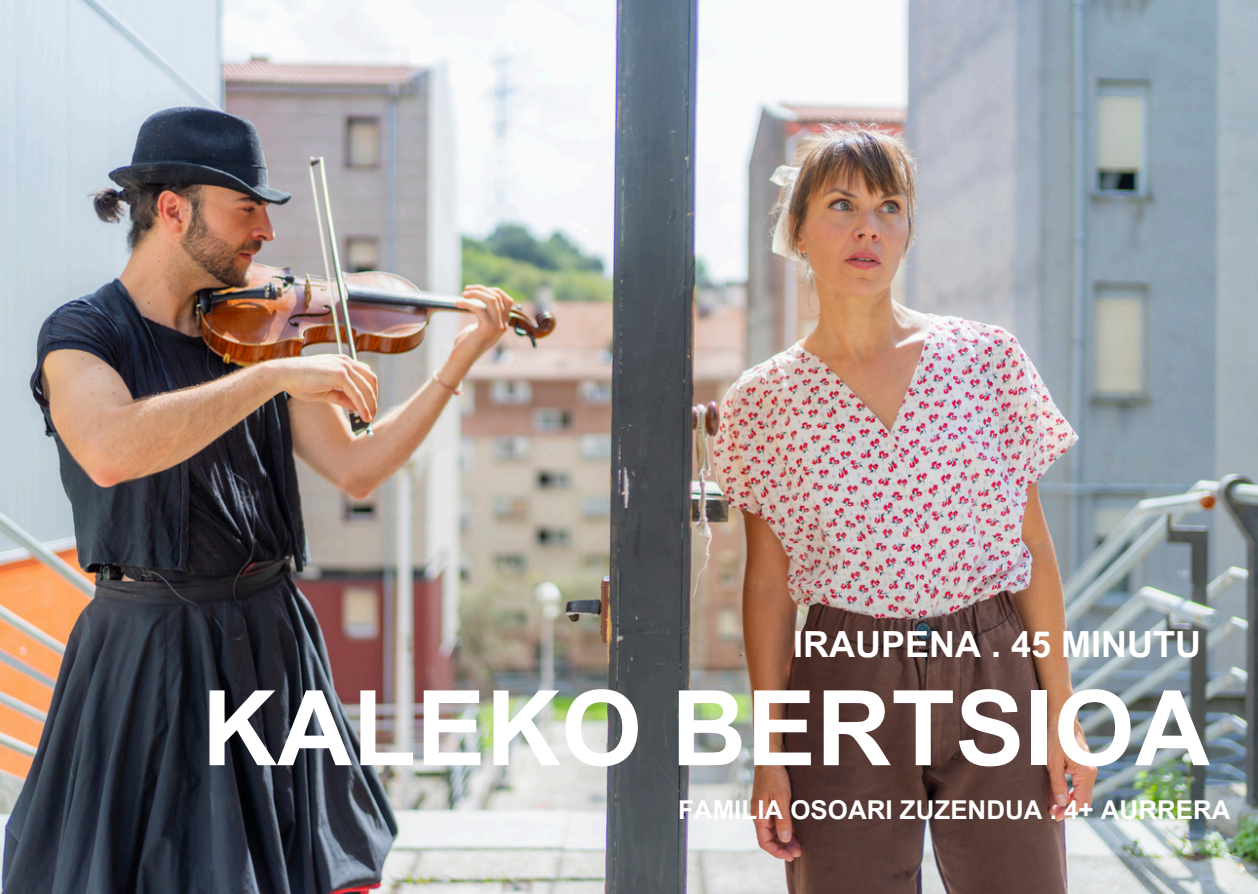
<style>
.page{position:relative;width:1258px;height:894px;background:#fff}
.page>*{position:absolute;margin:0;border:0;box-sizing:border-box;transform-origin:0 0}
.t1{font:700 104.4px "Arial MT Pro";color:#fff}
.t2{font:700 36px "Arial MT Pro";color:#fff}
.t3{font:700 25.8px "Arial MT Pro";color:#fff}
</style>
<div class="page">
<img style="left:0;top:0;width:1258px;height:893px">
<h2 class="t2" style="left:793px;top:631px;width:410px">IRAUPENA . 45 MINUTU</h2>
<p class="t1" style="left:202px;top:689px;width:1010px">KALEKO BERTSIOA</p>
<h1 class="t3" style="left:678px;top:800px;width:554px">FAMILIA OSOARI ZUZENDUA . 4+ AURRERA</h1>
</div>
